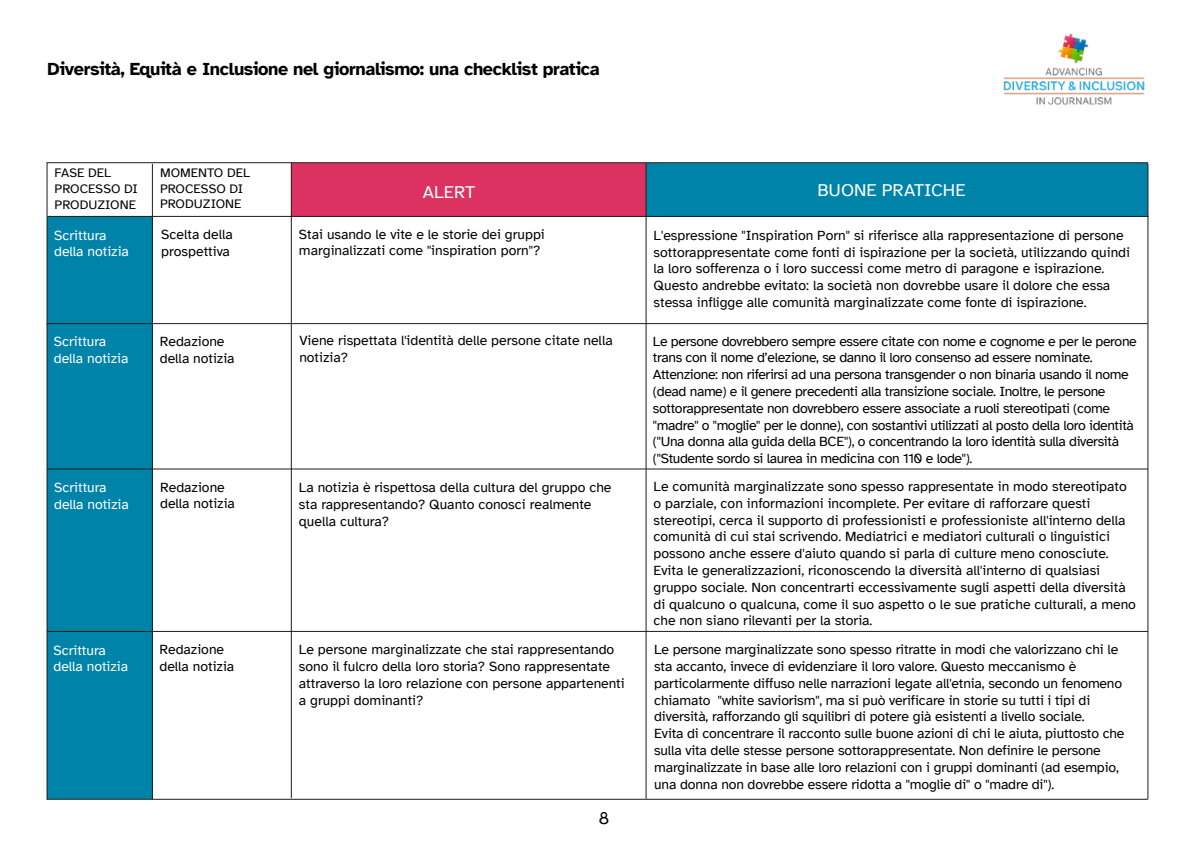
<style>
.page{position:relative;width:1191px;height:842px;background:#fff}
.page>*{position:absolute;margin:0;border:0;box-sizing:border-box;transform-origin:0 0}
.t1{font:700 18px "Atkinson Hyperlegible";letter-spacing:-.02em;color:#000}
.t2{font:18px "Atkinson Hyperlegible";color:#fff}
.t3{font:18px "Atkinson Hyperlegible";color:#000}
.t4{font:14px/16.8px "Atkinson Hyperlegible";letter-spacing:-.01em;color:#000}
.t5{font:14px/16.8px "Atkinson Hyperlegible";color:#fff}
.t6{font:13px/15.6px "Atkinson Hyperlegible";color:#000}
</style>
<div class="page">
<div style="left:47px;top:216px;width:105px;height:583px;background:#0083a9"></div>
<div style="left:291px;top:163px;width:355px;height:53px;background:#dc3262"></div>
<div style="left:646px;top:163px;width:501px;height:53px;background:#0083a9"></div>
<hr style="left:47px;top:631px;width:1101px;height:1px;background:#1d1d1b">
<hr style="left:47px;top:468px;width:1101px;height:1px;background:#1d1d1b">
<hr style="left:47px;top:323px;width:1100px;height:1px;background:#1d1d1b">
<hr style="left:48px;top:216px;width:1100px;height:1px;background:#1d1d1b">
<hr style="left:1147px;top:163px;width:1px;height:636px;background:#1d1d1b">
<hr style="left:645px;top:163px;width:1px;height:636px;background:#1d1d1b">
<hr style="left:291px;top:163px;width:1px;height:635px;background:#1d1d1b">
<hr style="left:152px;top:164px;width:1px;height:635px;background:#1d1d1b">
<img style="left:1003px;top:33px;width:142px;height:72px">
<p class="t1" style="left:48px;top:59px;width:553px">Diversità, Equità e Inclusione nel giornalismo: una checklist pratica</p>
<p class="t6" style="left:55px;top:165px;width:85px">FASE DEL<br>PROCESSO DI<br>PRODUZIONE</p>
<p class="t6" style="left:160px;top:165px;width:92px">MOMENTO DEL<br>PROCESSO DI<br>PRODUZIONE</p>
<p class="t2" style="left:423px;top:182px;width:54px">ALERT</p>
<p class="t2" style="left:817px;top:180px;width:150px">BUONE PRATICHE</p>
<p class="t5" style="left:54px;top:227px;width:76px">Scrittura della notizia</p>
<p class="t4" style="left:299px;top:226px;width:247px">Stai usando le vite e le storie dei gruppi marginalizzati come "inspiration porn"?</p>
<p class="t4" style="left:653px;top:227px;width:478px">L'espressione "Inspiration Porn" si riferisce alla rappresentazione di persone sottorappresentate come fonti di ispirazione per la società, utilizzando quindi la loro sofferenza o i loro successi come metro di paragone e ispirazione.<br>Questo andrebbe evitato: la società non dovrebbe usare il dolore che essa stessa infligge alle comunità marginalizzate come fonte di ispirazione.</p>
<p class="t4" style="left:160px;top:333px;width:76px">Redazione della notizia</p>
<p class="t4" style="left:161px;top:226px;width:73px">Scelta della prospettiva</p>
<p class="t5" style="left:54px;top:333px;width:76px">Scrittura della notizia</p>
<p class="t4" style="left:299px;top:332px;width:315px">Viene rispettata l'identità delle persone citate nella notizia?</p>
<p class="t4" style="left:653px;top:333px;width:485px">Le persone dovrebbero sempre essere citate con nome e cognome e per le perone trans con il nome d’elezione, se danno il loro consenso ad essere nominate.<br>Attenzione: non riferirsi ad una persona transgender o non binaria usando il nome (dead name) e il genere precedenti alla transizione sociale. Inoltre, le persone sottorappresentate non dovrebbero essere associate a ruoli stereotipati (come "madre" o "moglie" per le donne), con sostantivi utilizzati al posto della loro identità ("Una donna alla guida della BCE"), o concentrando la loro identità sulla diversità ("Studente sordo si laurea in medicina con 110 e lode").</p>
<p class="t4" style="left:160px;top:479px;width:76px">Redazione della notizia</p>
<p class="t4" style="left:299px;top:479px;width:314px">La notizia è rispettosa della cultura del gruppo che sta rappresentando? Quanto conosci realmente quella cultura?</p>
<p class="t4" style="left:653px;top:478px;width:484px">Le comunità marginalizzate sono spesso rappresentate in modo stereotipato o parziale, con informazioni incomplete. Per evitare di rafforzare questi stereotipi, cerca il supporto di professionisti e professioniste all'interno della comunità di cui stai scrivendo. Mediatrici e mediatori culturali o linguistici possono anche essere d'aiuto quando si parla di culture meno conosciute.<br>Evita le generalizzazioni, riconoscendo la diversità all'interno di qualsiasi gruppo sociale. Non concentrarti eccessivamente sugli aspetti della diversità di qualcuno o qualcuna, come il suo aspetto o le sue pratiche culturali, a meno che non siano rilevanti per la storia.</p>
<p class="t4" style="left:299px;top:641px;width:327px">Le persone marginalizzate che stai rappresentando sono il fulcro della loro storia? Sono rappresentate attraverso la loro relazione con persone appartenenti a gruppi dominanti?</p>
<p class="t4" style="left:654px;top:641px;width:472px">Le persone marginalizzate sono spesso ritratte in modi che valorizzano chi le sta accanto, invece di evidenziare il loro valore. Questo meccanismo è particolarmente diffuso nelle narrazioni legate all'etnia, secondo un fenomeno chiamato "white saviorism", ma si può verificare in storie su tutti i tipi di diversità, rafforzando gli squilibri di potere già esistenti a livello sociale.<br>Evita di concentrare il racconto sulle buone azioni di chi le aiuta, piuttosto che sulla vita delle stesse persone sottorappresentate. Non definire le persone marginalizzate in base alle loro relazioni con i gruppi dominanti (ad esempio, una donna non dovrebbe essere ridotta a "moglie di" o "madre di").</p>
<p class="t5" style="left:54px;top:479px;width:76px">Scrittura della notizia</p>
<p class="t4" style="left:159px;top:641px;width:76px">Redazione della notizia</p>
<p class="t5" style="left:53px;top:642px;width:76px">Scrittura della notizia</p>
<p class="t3" style="left:598px;top:807px;width:13px">8</p>
</div>
